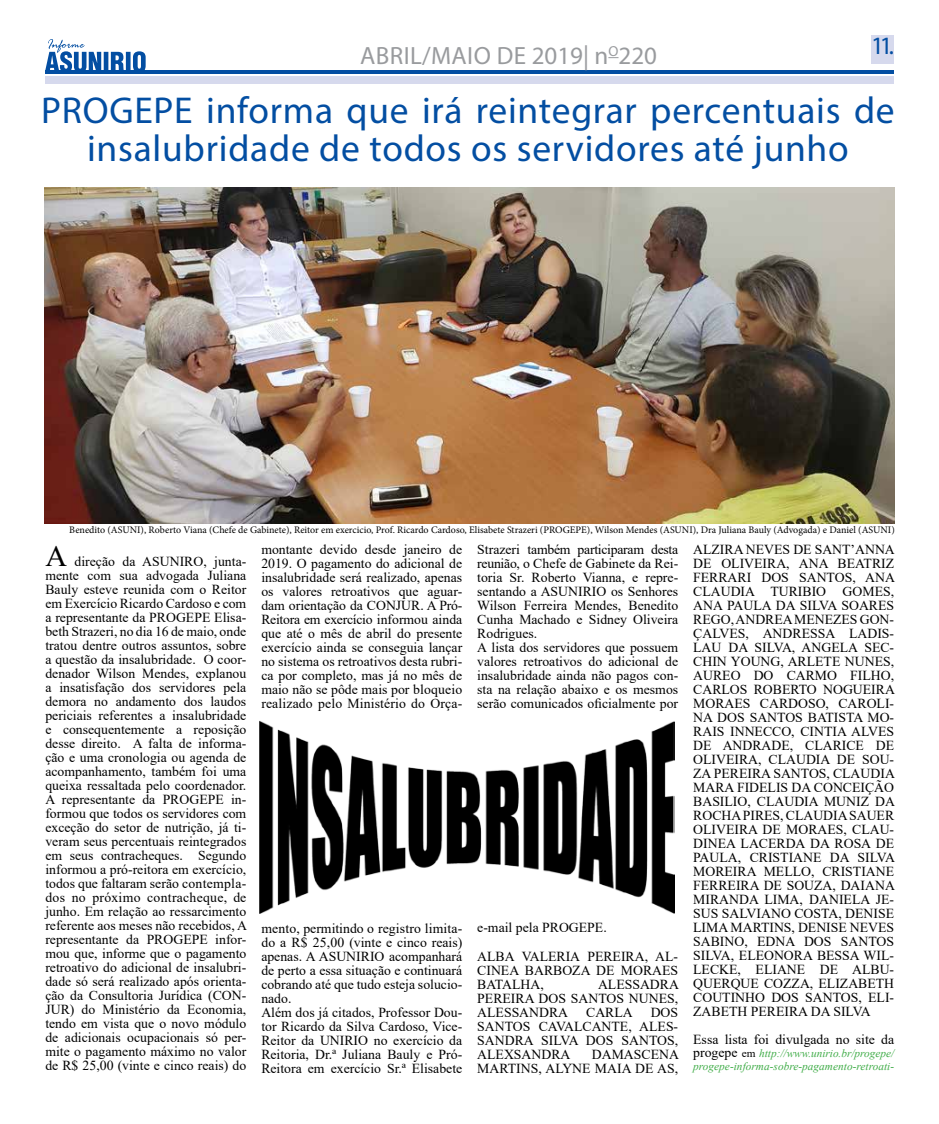
<style>
.page{position:relative;width:939px;height:1124px;background:#fff}
.page>*{position:absolute;margin:0;border:0;box-sizing:border-box;transform-origin:0 0}
.t1{font:37.5px/37.5px "Myriad Pro";letter-spacing:.02em;color:#034ea2;text-align:center}
.t2{font:25px "Myriad Pro";letter-spacing:.02em;color:#999b9e}
.t3{font:25px "Myriad Pro";color:#034ea2}
.t4{font:13.75px/14px "Times New Roman";color:#000;text-align:justify}
.t5{font:italic 11.25px/12.5px "Times New Roman";letter-spacing:.005em;color:#41ad49}
.t6{font:10px "Minion Pro";color:#000}
.s1{font-size:30px}
.s2{font-style:normal;font-size:13.75px;color:#000}
.s3{font-style:normal;color:#000}
</style>
<div class="page">
<div style="left:871px;top:35px;width:23px;height:29px;background:#d6d9ed"></div>
<hr style="left:45px;top:70px;width:849px;height:4px;background:#034ea2">
<svg style="left:45px;top:39px;width:101px;height:31px"></svg>
<div style="left:45px;top:76px;width:849px;height:7px;background:#d6d9ed"></div>
<img style="left:45px;top:188px;width:850px;height:335px">
<img style="left:260px;top:721px;width:415px;height:191px">
<h2 class="t3" style="left:871px;top:30px;width:24px">11.</h2>
<h2 class="t2" style="left:360px;top:41px;width:298px">ABRIL/MAIO DE 2019| n<sup>O</sup>220</h2>
<h1 class="t1" style="left:41px;top:91px;width:855px">PROGEPE informa que irá reintegrar percentuais de insalubridade de todos os servidores até junho</h1>
<p class="t6" style="left:69px;top:523px;width:827px">Benedito (ASUNI), Roberto Viana (Chefe de Gabinete), Reitor em exercicio, Prof. Ricardo Cardoso, Elisabete Strazeri (PROGEPE), Wilson Mendes (ASUNI), Dra Juliana Bauly (Advogada) e Daniel (ASUNI)</p>
<p class="t4" style="left:45px;top:553px;width:203px"><span class="s1">A</span> direção da ASUNIRO, junta&shy;mente com sua advogada Juliana Bauly esteve reunida com o Reitor em Exercício Ricardo Cardoso e com a representante da PROGEPE Elisa&shy;beth Strazeri, no dia 16 de maio, onde tratou dentre outros assuntos, sobre a questão da insalubridade. O coor&shy;denador Wilson Mendes, explanou a insatisfação dos servidores pela demora no andamento dos laudos periciais referentes a insalubridade e consequentemente a reposição desse direito. A falta de informa&shy;ção e uma cronologia ou agenda de acompanhamento, também foi uma queixa ressaltada pelo coordenador.<br>A representante da PROGEPE in&shy;formou que todos os servidores com exceção do setor de nutrição, já ti&shy;veram seus percentuais reintegrados em seus contracheques. Segundo informou a pró-reitora em exercício, todos que faltaram serão contempla&shy;dos no próximo contracheque, de junho. Em relação ao ressarcimento referente aos meses não recebidos, A representante da PROGEPE infor&shy;mou que, informe que o pagamento retroativo do adicional de insalubri&shy;dade só será realizado após orienta&shy;ção da Consultoria Jurídica (CON-JUR) do Ministério da Economia, tendo em vista que o novo módulo de adicionais ocupacionais só per&shy;mite o pagamento máximo no valor de R$ 25,00 (vinte e cinco reais) do</p>
<p class="t4" style="left:261px;top:542px;width:202px">montante devido desde janeiro de 2019. O pagamento do adicional de insalubridade será realizado, apenas os valores retroativos que aguar&shy;dam orientação da CONJUR. A Pró-Reitora em exercício informou ainda que até o mês de abril do presente exercício ainda se conseguia lançar no sistema os retroativos desta rubri&shy;ca por completo, mas já no mês de maio não se pôde mais por bloqueio realizado pelo Ministério do Orça-</p>
<p class="t4" style="left:261px;top:920px;width:202px;text-align:left">mento, permitindo o registro limita&shy;do a R$ 25,00 (vinte e cinco reais) apenas. A ASUNIRIO acompanhará de perto a essa situação e continuará cobrando até que tudo esteja solucio&shy;nado.<br>Além dos já citados, Professor Dou&shy;tor Ricardo da Silva Cardoso, Vice-<br>Reitor da UNIRIO no exercício da<br>Reitoria, Dr.ª Juliana Bauly e Pró-<br>Reitora em exercício Sr.ª Elisabete</p>
<p class="t4" style="left:477px;top:542px;width:202px;text-align:left">Strazeri também participaram desta reunião, o Chefe de Gabinete da Rei&shy;toria Sr. Roberto Vianna, e repre&shy;sentando a ASUNIRIO os Senhores<br>Wilson Ferreira Mendes, Benedito<br>Cunha Machado e Sidney Oliveira<br>Rodrigues.<br>A lista dos servidores que possuem valores retroativos do adicional de insalubridade ainda não pagos con&shy;sta na relação abaixo e os mesmos serão comunicados oficialmente por</p>
<p class="t4" style="left:477px;top:913px;width:202px;line-height:28px">e-mail pela PROGEPE.<br>ALBA VALERIA PEREIRA, AL-</p>
<p class="t4" style="left:477px;top:962px;width:202px">CINEA BARBOZA DE MORAES<br>BATALHA,</p>
<p class="t4" style="left:477px;top:976px;width:203px;text-indent:121px">ALESSADRA PEREIRA DOS SANTOS NUNES, ALESSANDRA</p>
<p class="t4" style="left:477px;top:1004px;width:202px;text-indent:173px">DOS SANTOS CAVALCANTE, ALES-SANDRA SILVA DOS SANTOS, ALEXSANDRA</p>
<p class="t4" style="left:586px;top:1004px;width:48px">CARLA</p>
<p class="t4" style="left:477px;top:1046px;width:203px;text-align:right">DAMASCENA<br>MARTINS, ALYNE MAIA DE AS,</p>
<p class="t4" style="left:693px;top:542px;width:203px">ALZIRA NEVES DE SANT’ANNA DE OLIVEIRA, ANA BEATRIZ FERRARI DOS SANTOS, ANA CLAUDIA TURIBIO GOMES, ANA PAULA DA SILVA SOARES REGO, ANDREA MENEZES GON-ÇALVES, ANDRESSA LADIS-LAU DA SILVA, ANGELA SEC-CHIN YOUNG, ARLETE NUNES, AUREO DO CARMO FILHO, CARLOS ROBERTO NOGUEIRA MORAES CARDOSO, CAROLI-NA DOS SANTOS BATISTA MO-RAIS INNECCO, CINTIA ALVES DE ANDRADE, CLARICE DE OLIVEIRA, CLAUDIA DE SOU-ZA PEREIRA SANTOS, CLAUDIA MARA FIDELIS DA CONCEIÇÃO BASILIO, CLAUDIA MUNIZ DA ROCHA PIRES, CLAUDIA SAUER OLIVEIRA DE MORAES, CLAU-DINEA LACERDA DA ROSA DE PAULA, CRISTIANE DA SILVA MOREIRA MELLO, CRISTIANE FERREIRA DE SOUZA, DAIANA MIRANDA LIMA, DANIELA JE-SUS SALVIANO COSTA, DENISE LIMA MARTINS, DENISE NEVES SABINO, EDNA DOS SANTOS SILVA, ELEONORA BESSA WIL-LECKE, ELIANE DE ALBU-QUERQUE COZZA, ELIZABETH COUTINHO DOS SANTOS, ELI-ZABETH PEREIRA DA SILVA</p>
<p class="t4" style="left:693px;top:1031px;width:202px">Essa lista foi divulgada no site da</p>
<p class="t5" style="left:693px;top:1046px;width:202px"><span class="s2">progepe</span> <span class="s3">em</span> http://www.unirio.br/progepe/ progepe-informa-sobre-pagamento-retroati-</p>
</div>
